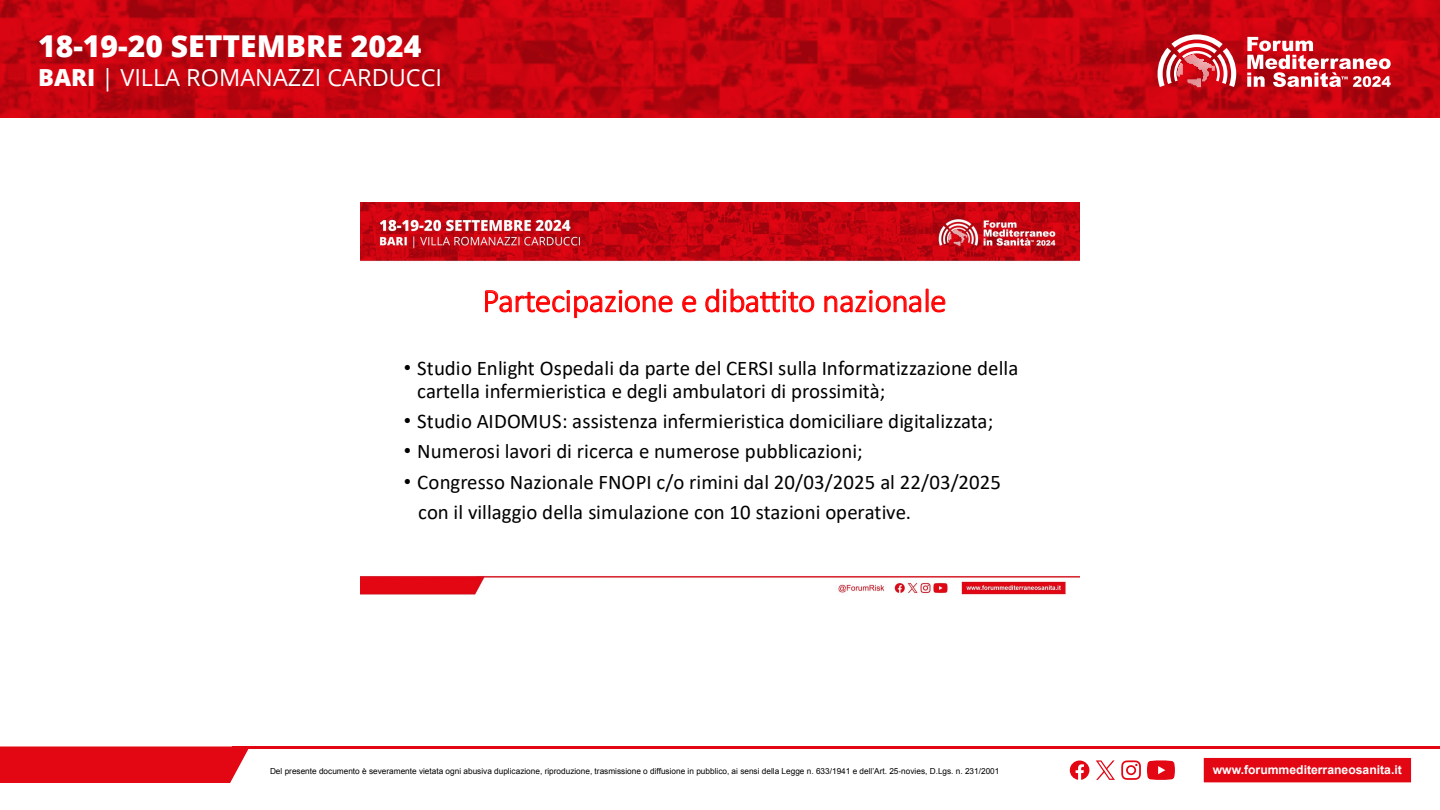
<style>
.page{position:relative;width:1440px;height:810px;background:#fff}
.page>*{position:absolute;margin:0;border:0;box-sizing:border-box;transform-origin:0 0}
.t1{font:300 33.22px "Calibri";letter-spacing:-.015em;color:#f00}
.t2{font:800 30.08px "Open Sans";color:#fff}
.t3{font:23.55px "Open Sans";color:#fff}
.t4{font:20.85px/23.1px "Calibri";letter-spacing:.005em;color:#000}
.t5{font:700 12.15px "Arial";color:#fff}
.t6{font:8.25px "Arial";color:#000}
.s1{font-weight:800}
.s2{font-family:"Arial"}
</style>
<div class="page">
<div style="left:0;top:746px;width:249px;height:37px;background:#e30613"></div>
<hr style="left:232px;top:746px;width:1208px;height:3px;background:#e30613">
<div style="left:1203px;top:757px;width:209px;height:27px;background:#e30613;border:1px solid #fff"></div>
<svg style="left:1121px;top:760px;width:20px;height:20px"></svg>
<svg style="left:1147px;top:760px;width:28px;height:20px"></svg>
<svg style="left:1070px;top:761px;width:19px;height:19px"></svg>
<svg style="left:1096px;top:760px;width:19px;height:20px"></svg>
<svg style="left:0;top:0;width:1440px;height:117px;background:#c2040f"></svg>
<svg style="left:1158px;top:34px;width:78px;height:53px"></svg>
<svg style="left:1247px;top:37px;width:144px;height:50px"></svg>
<img style="left:360px;top:202px;width:720px;height:393px">
<h2 class="t2" style="left:38px;top:24px;width:385px">18-19-20 SETTEMBRE 2024</h2>
<p class="t3" style="left:38px;top:62px;width:406px"><span class="s1">BARI</span> | VILLA ROMANAZZI CARDUCCI</p>
<h1 class="t1" style="left:483px;top:280px;width:466px">Partecipazione e dibattito nazionale</h1>
<p class="t4" style="left:417px;top:356px;width:603px;text-indent:-14px"><span class="s2">•</span> Studio Enlight Ospedali da parte del CERSI sulla Informatizzazione della cartella infermieristica e degli ambulatori di prossimità;</p>
<p class="t4" style="left:404px;top:409px;width:591px"><span class="s2">•</span> Studio AIDOMUS: assistenza infermieristica domiciliare digitalizzata;</p>
<p class="t4" style="left:404px;top:439px;width:460px"><span class="s2">•</span> Numerosi lavori di ricerca e numerose pubblicazioni;</p>
<p class="t4" style="left:418px;top:466px;width:585px;line-height:29.8px;text-indent:-14px"><span class="s2">•</span> Congresso Nazionale FNOPI c/o rimini dal 20/03/2025 al 22/03/2025 con il villaggio della simulazione con 10 stazioni operative.</p>
<p class="t6" style="left:270px;top:766px;width:731px">Del presente documento è severamente vietata ogni abusiva duplicazione, riproduzione, trasmissione o diffusione in pubblico, ai sensi della Legge n. 633/1941 e dell’Art. 25-novies, D.Lgs. n. 231/2001</p>
<p class="t5" style="left:1213px;top:762px;width:191px">www.forummediterraneosanita.it</p>
</div>
